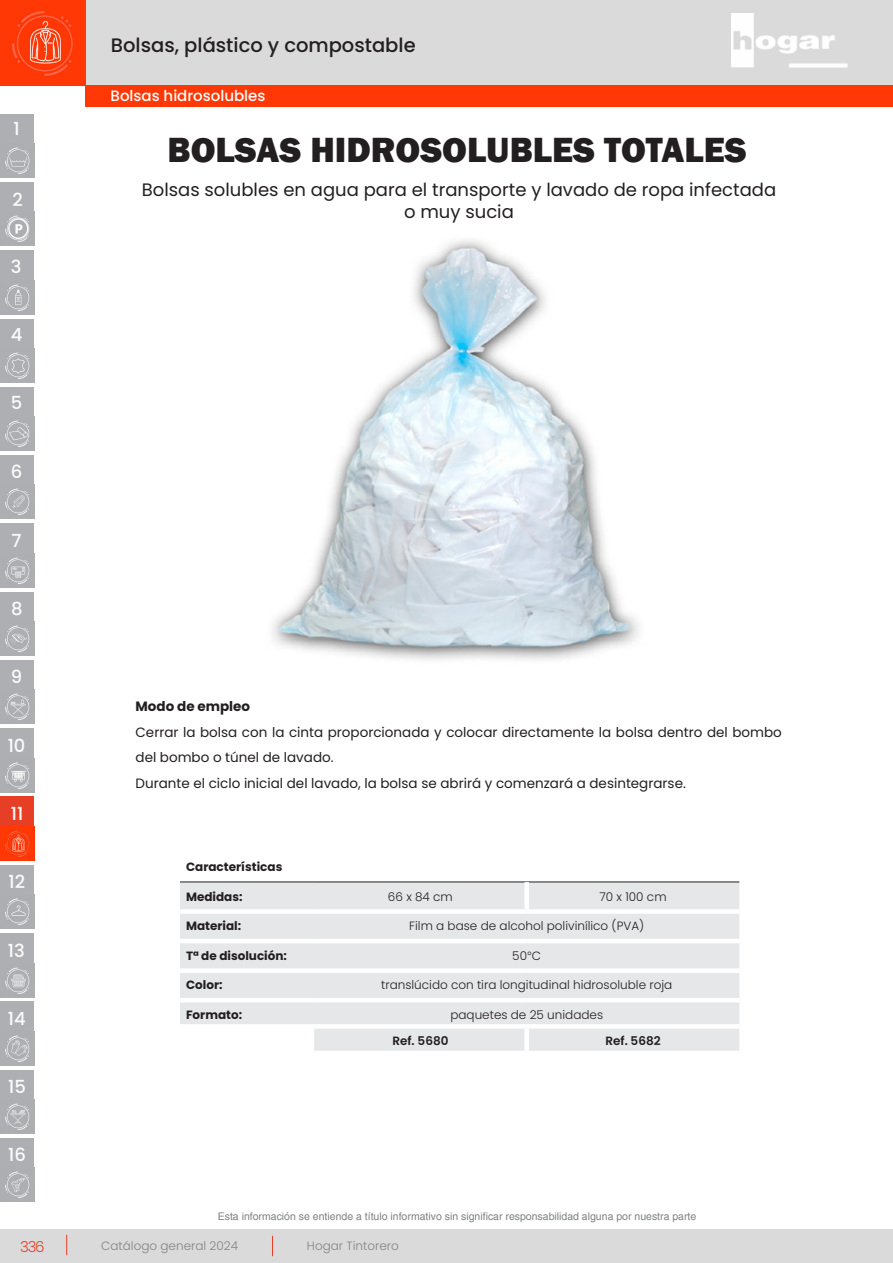
<style>
.page{position:relative;width:893px;height:1263px;background:#fff}
.page>*{position:absolute;margin:0;border:0;box-sizing:border-box;transform-origin:0 0}
.t1{font:800 36px "Franklin Gothic";color:#231f20}
.t2{font:500 19.5px "Poppins";color:#231f20}
.Estilo_de_párrafo_1{font:18px/21.6px "Poppins";color:#231f20;text-align:center}
.t3{font:500 18px "Poppins";color:#fbfbfb}
.t4{font:500 15px "Poppins";color:#fff}
.t5{font:300 15px "Poppins";color:#e73f25}
.t6{font:13.5px/25.5px "Poppins";color:#231f20}
.t7{font:700 13.5px "Poppins";color:#231f20}
.Estilo_de_párrafo_1-2{font:300 12px "Poppins";color:#231f20}
.Estilo_de_párrafo_1-3{font:700 12px "Poppins";color:#231f20}
.t8{font:300 12px "Poppins";color:#838383}
.Estilo_de_párrafo_1-4{font:600 12px "Poppins";color:#231f20}
.t9{font:10.5px "Helvetica";color:#7e8083}
.s1{font-family:"Helvetica";font-weight:400}
</style>
<div class="page">
<div style="left:0;top:796px;width:34px;height:30px;background:#e73f25"></div>
<div style="left:0;top:1229px;width:893px;height:34px;background:#dadada"></div>
<svg style="left:272px;top:1236px;width:1px;height:20px"></svg>
<svg style="left:66px;top:1235px;width:1px;height:20px"></svg>
<div style="left:85px;top:0;width:808px;height:85px;background:#dadada"></div>
<img style="left:732px;top:14px;width:115px;height:53px">
<img style="left:0;top:0;width:85px;height:85px">
<div style="left:0;top:114px;width:34px;height:30px;background:#aeafb3"></div>
<img style="left:0;top:348px;width:34px;height:34px">
<div style="left:0;top:182px;width:34px;height:30px;background:#aeafb3"></div>
<img style="left:0;top:280px;width:34px;height:34px">
<div style="left:0;top:250px;width:34px;height:30px;background:#aeafb3"></div>
<img style="left:0;top:212px;width:34px;height:34px">
<div style="left:0;top:319px;width:34px;height:29px;background:#aeafb3"></div>
<img style="left:0;top:417px;width:34px;height:34px">
<div style="left:0;top:387px;width:34px;height:30px;background:#aeafb3"></div>
<img style="left:0;top:485px;width:34px;height:34px">
<div style="left:0;top:455px;width:34px;height:30px;background:#aeafb3"></div>
<img style="left:0;top:553px;width:34px;height:34px">
<div style="left:0;top:523px;width:34px;height:30px;background:#aeafb3"></div>
<img style="left:0;top:621px;width:34px;height:34px">
<div style="left:0;top:592px;width:34px;height:29px;background:#aeafb3"></div>
<img style="left:0;top:690px;width:34px;height:34px">
<div style="left:0;top:660px;width:34px;height:30px;background:#aeafb3"></div>
<img style="left:0;top:758px;width:34px;height:34px">
<img style="left:0;top:826px;width:34px;height:34px">
<div style="left:0;top:728px;width:34px;height:30px;background:#aeafb3"></div>
<img style="left:0;top:895px;width:34px;height:34px">
<div style="left:0;top:865px;width:34px;height:30px;background:#aeafb3"></div>
<img style="left:0;top:963px;width:34px;height:34px">
<div style="left:0;top:933px;width:34px;height:30px;background:#aeafb3"></div>
<img style="left:0;top:1031px;width:34px;height:34px">
<div style="left:0;top:1001px;width:34px;height:30px;background:#aeafb3"></div>
<img style="left:0;top:1099px;width:34px;height:34px">
<div style="left:0;top:1070px;width:34px;height:29px;background:#aeafb3"></div>
<img style="left:0;top:1167px;width:34px;height:34px">
<div style="left:0;top:1138px;width:34px;height:29px;background:#aeafb3"></div>
<img style="left:0;top:144px;width:34px;height:34px">
<div style="left:85px;top:85px;width:808px;height:21px;background:#ff3805"></div>
<div style="left:180px;top:883px;width:559px;height:168px;background:#e6e7e9"></div>
<div style="left:180px;top:909px;width:134px;height:5px;background:#fff"></div>
<div style="left:314px;top:909px;width:213px;height:5px;background:#fff"></div>
<div style="left:527px;top:909px;width:212px;height:5px;background:#fff"></div>
<hr style="left:180px;top:939px;width:134px;height:4px;background:#fff">
<hr style="left:314px;top:939px;width:213px;height:4px;background:#fff">
<hr style="left:527px;top:939px;width:212px;height:4px;background:#fff">
<div style="left:180px;top:968px;width:134px;height:5px;background:#fff"></div>
<div style="left:314px;top:968px;width:213px;height:5px;background:#fff"></div>
<div style="left:527px;top:968px;width:212px;height:5px;background:#fff"></div>
<hr style="left:180px;top:998px;width:134px;height:4px;background:#fff">
<hr style="left:314px;top:998px;width:213px;height:4px;background:#fff">
<hr style="left:527px;top:998px;width:212px;height:4px;background:#fff">
<div style="left:314px;top:1024px;width:213px;height:5px;background:#fff"></div>
<div style="left:527px;top:1024px;width:212px;height:5px;background:#fff"></div>
<hr style="left:180px;top:882px;width:134px;height:1px;background:#231f20">
<hr style="left:314px;top:882px;width:213px;height:1px;background:#231f20">
<hr style="left:527px;top:882px;width:212px;height:1px;background:#231f20">
<div style="left:180px;top:1024px;width:134px;height:5px;background:#fff"></div>
<div style="left:524px;top:882px;width:5px;height:27px;background:#fff"></div>
<div style="left:524px;top:1029px;width:5px;height:22px;background:#fff"></div>
<img style="left:272px;top:240px;width:367px;height:420px">
<h3 class="t3" style="left:13px;top:119px;width:8px">1</h3>
<h3 class="t3" style="left:12px;top:189px;width:12px">2</h3>
<h3 class="t3" style="left:11px;top:256px;width:12px">3</h3>
<h3 class="t3" style="left:11px;top:324px;width:13px">4</h3>
<h3 class="t3" style="left:11px;top:393px;width:13px">5</h3>
<h3 class="t3" style="left:11px;top:461px;width:13px">6</h3>
<h3 class="t3" style="left:11px;top:530px;width:12px">7</h3>
<h3 class="t3" style="left:11px;top:598px;width:13px">8</h3>
<h3 class="t3" style="left:11px;top:666px;width:13px">9</h3>
<h3 class="t3" style="left:8px;top:735px;width:19px">10</h3>
<h3 class="t3" style="left:11px;top:803px;width:14px">11</h3>
<h3 class="t3" style="left:8px;top:871px;width:18px">12</h3>
<h3 class="t3" style="left:8px;top:940px;width:18px">13</h3>
<h3 class="t3" style="left:8px;top:1008px;width:19px">14</h3>
<h3 class="t3" style="left:8px;top:1076px;width:19px">15</h3>
<h3 class="t3" style="left:8px;top:1144px;width:19px">16</h3>
<p class="t5" style="left:20px;top:1237px;width:26px">336</p>
<h2 class="t2" style="left:111px;top:34px;width:306px">Bolsas, plástico y compostable</h2>
<p class="t4" style="left:111px;top:87px;width:156px">Bolsas hidrosolubles</p>
<p class="t1" style="left:168px;top:127px;width:581px">BOLSAS HIDROSOLUBLES TOTALES</p>
<p class="Estilo_de_párrafo_1" style="left:142px;top:179px;width:636px">Bolsas solubles en agua para el transporte y lavado de ropa infectada o muy sucia</p>
<p class="t7" style="left:136px;top:699px;width:116px">Modo de empleo</p>
<p class="t6" style="left:136px;top:719px;width:648px">Cerrar la bolsa con la cinta proporcionada y colocar directamente la bolsa dentro del bombo del bombo o túnel de lavado.</p>
<p class="t6" style="left:136px;top:770px;width:552px">Durante el ciclo inicial del lavado, la bolsa se abrirá y comenzará a desintegrarse.</p>
<p class="Estilo_de_párrafo_1-3" style="left:186px;top:860px;width:98px">Características</p>
<p class="Estilo_de_párrafo_1-3" style="left:186px;top:889px;width:58px">Medidas:</p>
<p class="Estilo_de_párrafo_1-2" style="left:388px;top:889px;width:66px">66 x 84 cm</p>
<p class="Estilo_de_párrafo_1-2" style="left:599px;top:889px;width:69px">70 x 100 cm</p>
<p class="Estilo_de_párrafo_1-3" style="left:186px;top:919px;width:57px">Material:</p>
<p class="Estilo_de_párrafo_1-2" style="left:409px;top:919px;width:236px">Film a base de alcohol polivinílico (PVA)</p>
<p class="Estilo_de_párrafo_1-3" style="left:186px;top:948px;width:102px">Tª de disolución:</p>
<p class="Estilo_de_párrafo_1-2" style="left:512px;top:948px;width:30px">50<span class="s1">°</span>C</p>
<p class="Estilo_de_párrafo_1-3" style="left:186px;top:978px;width:38px">Color:</p>
<p class="Estilo_de_párrafo_1-2" style="left:381px;top:978px;width:293px">translúcido con tira longitudinal hidrosoluble roja</p>
<p class="Estilo_de_párrafo_1-3" style="left:186px;top:1008px;width:58px">Formato:</p>
<p class="Estilo_de_párrafo_1-2" style="left:450px;top:1008px;width:154px">paquetes de 25 unidades</p>
<p class="Estilo_de_párrafo_1-4" style="left:392px;top:1034px;width:58px">Ref. 5680</p>
<p class="Estilo_de_párrafo_1-4" style="left:605px;top:1034px;width:57px">Ref. 5682</p>
<p class="t9" style="left:218px;top:1210px;width:480px">Esta información se entiende a título informativo sin significar responsabilidad alguna por nuestra parte</p>
<p class="t8" style="left:101px;top:1239px;width:138px">Catálogo general 2024</p>
<p class="t8" style="left:307px;top:1239px;width:94px">Hogar Tintorero</p>
</div>
